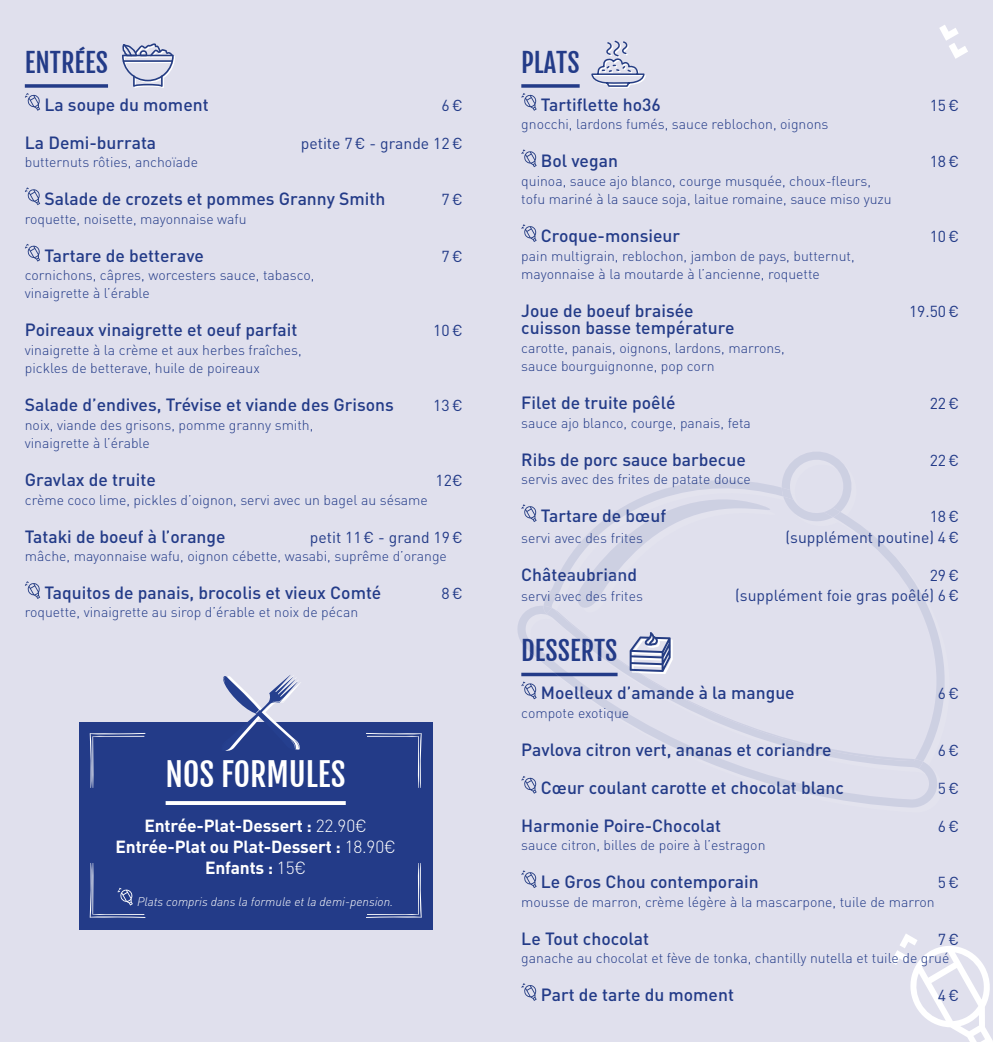
<style>
.page{position:relative;width:993px;height:1042px;background:#fff}
.page>*{position:absolute;margin:0;border:0;box-sizing:border-box;transform-origin:0 0}
.t1{font:31.85px "Fjalla One";color:#fff}
.t2{font:26.25px "Fjalla One";color:#233b88}
.t3{font:500 17.5px "DIN Pro";color:#233b88}
.t4{font:700 17.32px/21px "DIN Pro";letter-spacing:-.01em;color:#fff;text-align:center}
.t5{font:15.75px "DIN Pro";color:#233b88}
.t6{font:300 14px/18.4px "DIN Pro";color:#233b88}
.t7{font:italic 300 12.25px "DIN Pro";color:#fff}
.s1{font-weight:300}
</style>
<div class="page">
<div style="left:0;top:0;width:992px;height:1042px;background:#e0e0ed"></div>
<svg style="left:939px;top:25px;width:28px;height:34px"></svg>
<svg style="left:891px;top:934px;width:101px;height:108px"></svg>
<svg style="left:25px;top:84px;width:83px;height:4px"></svg>
<svg style="left:25px;top:93px;width:15px;height:18px"></svg>
<svg style="left:25px;top:187px;width:15px;height:18px"></svg>
<svg style="left:25px;top:244px;width:15px;height:18px"></svg>
<svg style="left:25px;top:581px;width:15px;height:18px"></svg>
<svg style="left:521px;top:84px;width:58px;height:4px"></svg>
<svg style="left:521px;top:93px;width:15px;height:18px"></svg>
<svg style="left:521px;top:149px;width:15px;height:18px"></svg>
<svg style="left:521px;top:224px;width:15px;height:18px"></svg>
<svg style="left:521px;top:504px;width:15px;height:18px"></svg>
<svg style="left:521px;top:870px;width:15px;height:18px"></svg>
<svg style="left:521px;top:983px;width:15px;height:18px"></svg>
<svg style="left:591px;top:40px;width:55px;height:48px"></svg>
<svg style="left:517px;top:606px;width:419px;height:202px"></svg>
<svg style="left:543px;top:452px;width:402px;height:337px"></svg>
<svg style="left:546px;top:608px;width:376px;height:161px"></svg>
<svg style="left:122px;top:43px;width:53px;height:45px"></svg>
<div style="left:79px;top:722px;width:353px;height:207px;background:#233b88"></div>
<svg style="left:165px;top:801px;width:180px;height:4px"></svg>
<svg style="left:90px;top:733px;width:55px;height:55px"></svg>
<svg style="left:366px;top:733px;width:55px;height:55px"></svg>
<svg style="left:366px;top:863px;width:55px;height:55px"></svg>
<svg style="left:223px;top:675px;width:78px;height:76px"></svg>
<svg style="left:90px;top:863px;width:55px;height:55px"></svg>
<h2 class="t2" style="left:25px;top:46px;width:85px">ENTRÉES</h2>
<p class="t3" style="left:44px;top:90px;width:166px">La soupe du moment</p>
<p class="t5" style="left:441px;top:93px;width:23px">6€</p>
<p class="t3" style="left:25px;top:128px;width:133px">La Demi-burrata</p>
<p class="t5" style="left:301px;top:131px;width:163px">petite 7€ - grande 12€</p>
<p class="t6" style="left:25px;top:152px;width:175px">butternuts rôties, anchoïade</p>
<p class="t3" style="left:44px;top:185px;width:342px">Salade de crozets et pommes Granny Smith</p>
<p class="t5" style="left:441px;top:187px;width:23px">7€</p>
<p class="t6" style="left:25px;top:208px;width:223px">roquette, noisette, mayonnaise wafu</p>
<p class="t3" style="left:44px;top:241px;width:161px">Tartare de betterave</p>
<p class="t5" style="left:441px;top:243px;width:23px">7€</p>
<p class="t6" style="left:25px;top:265px;width:291px">cornichons, câpres, worcesters sauce, tabasco, vinaigrette à l’érable</p>
<p class="t3" style="left:25px;top:316px;width:274px">Poireaux vinaigrette et oeuf parfait</p>
<p class="t5" style="left:433px;top:318px;width:31px">10€</p>
<p class="t6" style="left:25px;top:339px;width:278px">vinaigrette à la crème et aux herbes fraîches, pickles de betterave, huile de poireaux</p>
<p class="t3" style="left:25px;top:391px;width:370px">Salade d’endives, Trévise et viande des Grisons</p>
<p class="t5" style="left:433px;top:393px;width:31px">13€</p>
<p class="t6" style="left:25px;top:414px;width:290px">noix, viande des grisons, pomme granny smith, vinaigrette à l’érable</p>
<p class="t3" style="left:25px;top:466px;width:132px">Gravlax de truite</p>
<p class="t5" style="left:435px;top:468px;width:29px">12€</p>
<p class="t6" style="left:25px;top:489px;width:404px">crème coco lime, pickles d’oignon, servi avec un bagel au sésame</p>
<p class="t3" style="left:25px;top:522px;width:202px">Tataki de boeuf à l’orange</p>
<p class="t5" style="left:310px;top:524px;width:154px">petit 11€ - grand 19€</p>
<p class="t6" style="left:25px;top:545px;width:423px">mâche, mayonnaise wafu, oignon cébette, wasabi, suprême d’orange</p>
<p class="t3" style="left:44px;top:578px;width:338px">Taquitos de panais, brocolis et vieux Comté</p>
<p class="t5" style="left:441px;top:581px;width:23px">8€</p>
<p class="t6" style="left:25px;top:602px;width:335px">roquette, vinaigrette au sirop d’érable et noix de pécan</p>
<h1 class="t1" style="left:165px;top:754px;width:181px">NOS FORMULES</h1>
<p class="t4" style="left:115px;top:813px;width:282px">Entrée-Plat-Dessert : <span class="s1">22.90€<br></span>Entrée-Plat ou Plat-Dessert : <span class="s1">18.90€<br></span>Enfants : <span class="s1">15€</span></p>
<p class="t7" style="left:137px;top:892px;width:258px">Plats compris dans la formule et la demi-pension.</p>
<h2 class="t2" style="left:521px;top:46px;width:60px">PLATS</h2>
<p class="t3" style="left:540px;top:90px;width:121px">Tartiflette ho36</p>
<p class="t5" style="left:929px;top:93px;width:31px">15€</p>
<p class="t6" style="left:521px;top:114px;width:308px">gnocchi, lardons fumés, sauce reblochon, oignons</p>
<p class="t3" style="left:540px;top:147px;width:78px">Bol vegan</p>
<p class="t5" style="left:929px;top:149px;width:31px">18€</p>
<p class="t6" style="left:521px;top:170px;width:372px">quinoa, sauce ajo blanco, courge musquée, choux-fleurs, tofu mariné à la sauce soja, laitue romaine, sauce miso yuzu</p>
<p class="t3" style="left:540px;top:222px;width:141px">Croque-monsieur</p>
<p class="t5" style="left:929px;top:224px;width:31px">10€</p>
<p class="t6" style="left:521px;top:245px;width:335px">pain multigrain, reblochon, jambon de pays, butternut, mayonnaise à la moutarde à l’ancienne, roquette</p>
<p class="t3" style="left:521px;top:296px;width:174px">Joue de boeuf braisée</p>
<p class="t5" style="left:908px;top:299px;width:52px">19.50€</p>
<p class="t3" style="left:521px;top:314px;width:215px">cuisson basse température</p>
<p class="t6" style="left:521px;top:337px;width:265px">carotte, panais, oignons, lardons, marrons, sauce bourguignonne, pop corn</p>
<p class="t3" style="left:521px;top:389px;width:156px">Filet de truite poêlé</p>
<p class="t5" style="left:929px;top:391px;width:31px">22€</p>
<p class="t6" style="left:521px;top:412px;width:231px">sauce ajo blanco, courge, panais, feta</p>
<p class="t3" style="left:521px;top:445px;width:226px">Ribs de porc sauce barbecue</p>
<p class="t5" style="left:929px;top:448px;width:31px">22€</p>
<p class="t6" style="left:521px;top:469px;width:231px">servis avec des frites de patate douce</p>
<p class="t3" style="left:540px;top:501px;width:127px">Tartare de bœuf</p>
<p class="t5" style="left:929px;top:504px;width:31px">18€</p>
<p class="t6" style="left:521px;top:527px;width:123px">servi avec des frites</p>
<p class="t5" style="left:785px;top:524px;width:175px">(supplément poutine) 4€</p>
<p class="t3" style="left:521px;top:560px;width:117px">Châteaubriand</p>
<p class="t5" style="left:929px;top:562px;width:31px">29€</p>
<p class="t6" style="left:521px;top:585px;width:123px">servi avec des frites</p>
<p class="t5" style="left:735px;top:583px;width:225px">(supplément foie gras poêlé) 6€</p>
<h2 class="t2" style="left:521px;top:635px;width:98px">DESSERTS</h2>
<p class="t3" style="left:540px;top:679px;width:255px">Moelleux d’amande à la mangue</p>
<p class="t5" style="left:937px;top:681px;width:23px">6€</p>
<p class="t6" style="left:521px;top:702px;width:109px">compote exotique</p>
<p class="t3" style="left:521px;top:735px;width:312px">Pavlova citron vert, ananas et coriandre</p>
<p class="t5" style="left:937px;top:737px;width:23px">6€</p>
<p class="t3" style="left:540px;top:773px;width:304px">Cœur coulant carotte et chocolat blanc</p>
<p class="t5" style="left:937px;top:775px;width:23px">5€</p>
<p class="t3" style="left:521px;top:811px;width:201px">Harmonie Poire-Chocolat</p>
<p class="t5" style="left:937px;top:813px;width:23px">6€</p>
<p class="t6" style="left:521px;top:834px;width:245px">sauce citron, billes de poire à l’estragon</p>
<p class="t3" style="left:540px;top:867px;width:219px">Le Gros Chou contemporain</p>
<p class="t5" style="left:937px;top:870px;width:23px">5€</p>
<p class="t6" style="left:521px;top:891px;width:415px">mousse de marron, crème légère à la mascarpone, tuile de marron</p>
<p class="t3" style="left:521px;top:924px;width:129px">Le Tout chocolat</p>
<p class="t5" style="left:937px;top:926px;width:23px">7€</p>
<p class="t6" style="left:521px;top:947px;width:429px">ganache au chocolat et fève de tonka, chantilly nutella et tuile de grué</p>
<p class="t3" style="left:540px;top:980px;width:194px">Part de tarte du moment</p>
<p class="t5" style="left:937px;top:983px;width:23px">4€</p>
</div>
